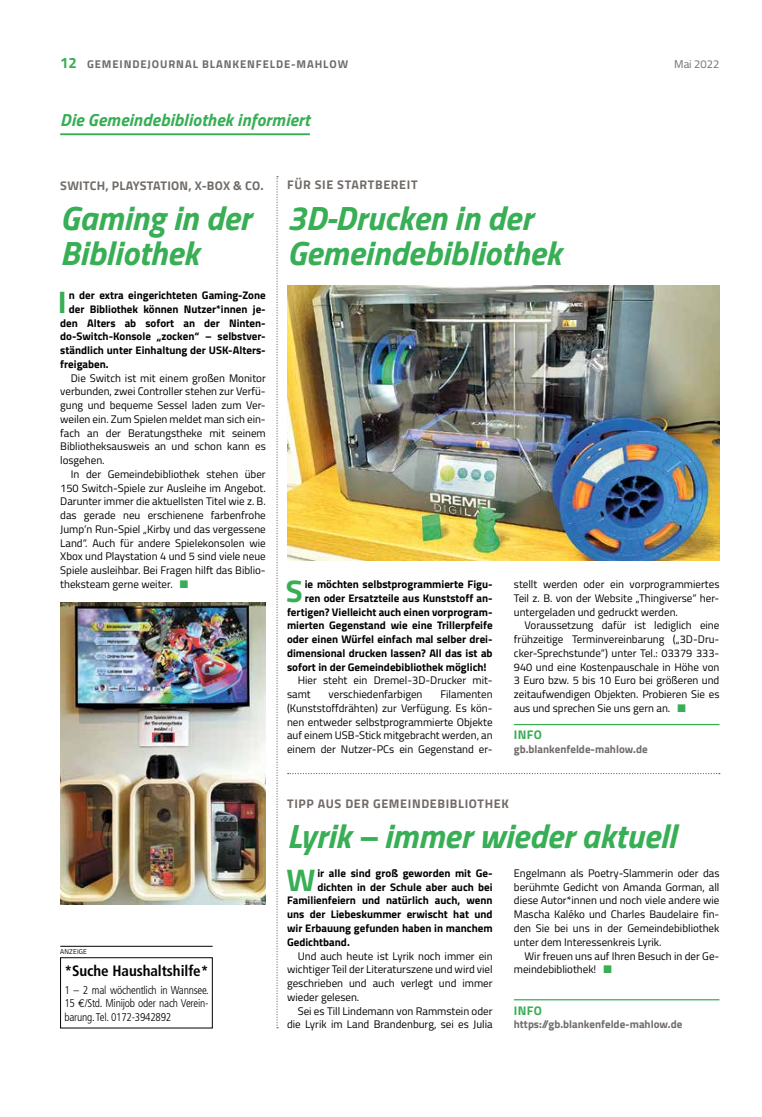
<style>
.page{position:relative;width:762px;height:1117px;background:#fff}
.page>*{position:absolute;margin:0;border:0;box-sizing:border-box;transform-origin:0 0}
.t1{font:italic 700 33.75px/35px "Titillium Web";color:#38ae55}
.t2{font:700 31.25px "Titillium Web";color:#38ae55}
.t3{font:italic 700 17.5px "Titillium Web";letter-spacing:.01em;color:#38ae55}
.t4{font:700 condensed 15px "Frutiger";letter-spacing:-.005em;color:#000}
.t5{font:700 12.5px "Titillium Web";letter-spacing:.05em;color:#716c69}
.t6{font:700 12.5px "Titillium Web";letter-spacing:.02em;color:#716c69}
.t7{font:700 12.5px "Titillium Web";letter-spacing:.03em;color:#38ae55}
.t8{font:300 condensed 11.25px/13.5px "Frutiger";letter-spacing:-.02em;color:#000;text-align:justify}
.t9{font:700 11.25px "Titillium Web";letter-spacing:.08em;color:#716c69}
.t10{font:11.25px "Titillium Web";color:#716c69}
.t11{font:11px/13.8px "Titillium Web";color:#000;text-align:justify}
.t12{font:700 11px "Titillium Web";color:#000}
.t13{font:700 11px "Titillium Web";color:#716c69}
.t14{font:6.88px "Titillium Web";letter-spacing:.02em;color:#000}
.s1{font-size:15px;color:#38ae55}
.s2{color:#38ae55}
.s3{font-family:"Euro Mono Std";font-weight:400;font-stretch:normal}
</style>
<div class="page">
<hr style="left:60px;top:133px;width:250px;height:2px;background:#38ae55">
<hr style="left:514px;top:723px;width:205px;height:2px;background:#38ae55">
<img style="left:287px;top:285px;width:432px;height:275px">
<img style="left:60px;top:602px;width:206px;height:302px">
<hr style="left:514px;top:998px;width:205px;height:2px;background:#38ae55">
<svg style="left:288px;top:773px;width:432px;height:1px"></svg>
<svg style="left:276px;top:176px;width:2px;height:852px"></svg>
<div style="left:60px;top:957px;width:153px;height:71px;border:1px solid #000"></div>
<hr style="left:60px;top:945px;width:153px;height:1px;background:#000">
<p class="t9" style="left:60px;top:55px;width:289px"><span class="s1">12</span> GEMEINDEJOURNAL BLANKENFELDE-MAHLOW</p>
<p class="t10" style="left:674px;top:56px;width:47px">Mai 2022</p>
<h3 class="t3" style="left:60px;top:106px;width:251px">Die Gemeindebibliothek informiert</h3>
<p class="t6" style="left:60px;top:176px;width:205px">SWITCH, PLAYSTATION, X-BOX &amp; CO.</p>
<h1 class="t1" style="left:60px;top:199px;width:192px">Gaming in der<br>Bibliothek</h1>
<h2 class="t2" style="left:58px;top:278px;width:10px">I</h2>
<p class="t12" style="left:69px;top:287px;width:199px">n der extra eingerichteten Gaming-Zone</p>
<p class="t12" style="left:69px;top:300px;width:199px">der Bibliothek können Nutzer*innen je-</p>
<p class="t12" style="left:60px;top:314px;width:207px">den Alters ab sofort an der Ninten-</p>
<p class="t12" style="left:60px;top:328px;width:207px">do-Switch-Konsole „zocken“ – selbstver-</p>
<p class="t12" style="left:60px;top:342px;width:206px">ständlich unter Einhaltung der USK-Alters-</p>
<p class="t12" style="left:60px;top:355px;width:50px">freigaben.</p>
<p class="t11" style="left:60px;top:370px;width:207px;text-indent:11px">Die Switch ist mit einem großen Monitor verbunden, zwei Controller stehen zur Verfü&shy;gung und bequeme Sessel laden zum Ver&shy;weilen ein. Zum Spielen meldet man sich ein&shy;fach an der Beratungstheke mit seinem Bibliotheksausweis an und schon kann es losgehen.</p>
<p class="t11" style="left:60px;top:466px;width:207px;text-align:left;text-indent:11px">In der Gemeindebibliothek stehen über 150 Switch-Spiele zur Ausleihe im Angebot.<br>Darunter immer die aktuellsten Titel wie z. B. das gerade neu erschienene farbenfrohe Jump‘n Run-Spiel „Kirby und das vergessene Land“. Auch für andere Spielekonsolen wie Xbox und Playstation 4 und 5 sind viele neue Spiele ausleihbar. Bei Fragen hilft das Biblio&shy;theksteam gerne weiter. <span class="s2">■</span></p>
<p class="t14" style="left:60px;top:946px;width:28px">ANZEIGE</p>
<h3 class="t4" style="left:64px;top:962px;width:146px">*Suche Haushaltshilfe*</h3>
<p class="t8" style="left:64px;top:982px;width:146px">1 – 2 mal wöchentlich in Wannsee.<br>15 <span class="s3">€</span>/Std. Minijob oder nach Verein&shy;barung. Tel. 0172-3942892</p>
<p class="t5" style="left:287px;top:175px;width:132px">FÜR SIE STARTBEREIT</p>
<h1 class="t1" style="left:287px;top:198px;width:276px">3D-Drucken in der<br>Gemeindebibliothek</h1>
<h2 class="t2" style="left:286px;top:566px;width:18px">S</h2>
<p class="t12" style="left:305px;top:575px;width:189px">ie möchten selbstprogrammierte Figu-</p>
<p class="t12" style="left:305px;top:589px;width:189px">ren oder Ersatzteile aus Kunststoff an-</p>
<p class="t12" style="left:287px;top:603px;width:207px">fertigen? Vielleicht auch einen vorprogram-</p>
<p class="t12" style="left:287px;top:617px;width:207px">mierten Gegenstand wie eine Trillerpfeife</p>
<p class="t12" style="left:287px;top:630px;width:207px">oder einen Würfel einfach mal selber drei-</p>
<p class="t12" style="left:287px;top:644px;width:207px">dimensional drucken lassen? All das ist ab</p>
<p class="t12" style="left:287px;top:658px;width:201px">sofort in der Gemeindebibliothek möglich!</p>
<p class="t11" style="left:287px;top:673px;width:207px;text-indent:11px">Hier steht ein Dremel-3D-Drucker mit&shy;samt</p>
<p class="t11" style="left:329px;top:686px;width:95px">verschiedenfarbigen</p>
<p class="t11" style="left:287px;top:686px;width:207px;text-indent:153px">Filamenten (Kunststoffdrähten) zur Verfügung. Es kön&shy;nen entweder selbstprogrammierte Objekte auf einem USB-Stick mitgebracht werden, an einem der Nutzer-PCs ein Gegenstand er-</p>
<p class="t11" style="left:514px;top:576px;width:207px">stellt werden oder ein vorprogrammiertes Teil z. B. von der Website „Thingiverse“ her&shy;untergeladen und gedruckt werden.</p>
<p class="t11" style="left:514px;top:618px;width:207px;text-indent:11px">Voraussetzung dafür ist lediglich eine frühzeitige Terminvereinbarung („3D-Dru&shy;cker-Sprechstunde“) unter Tel.: 03379 333- 940 und eine Kostenpauschale in Höhe von 3 Euro bzw. 5 bis 10 Euro bei größeren und zeitaufwendigen Objekten. Probieren Sie es aus und sprechen Sie uns gern an. <span class="s2">■</span></p>
<p class="t7" style="left:514px;top:725px;width:30px">INFO</p>
<p class="t13" style="left:514px;top:740px;width:135px">gb.blankenfelde-mahlow.de</p>
<p class="t5" style="left:287px;top:794px;width:223px">TIPP AUS DER GEMEINDEBIBLIOTHEK</p>
<h1 class="t1" style="left:287px;top:816px;width:391px">Lyrik – immer wieder aktuell</h1>
<h2 class="t2" style="left:286px;top:855px;width:31px">W</h2>
<p class="t12" style="left:317px;top:864px;width:177px">ir alle sind groß geworden mit Ge-</p>
<p class="t11" style="left:514px;top:865px;width:207px">Engelmann als Poetry-Slammerin oder das berühmte Gedicht von Amanda Gorman, all diese Autor*innen und noch viele andere wie Mascha Kaléko und Charles Baudelaire fin&shy;den Sie bei uns in der Gemeindebibliothek unter dem Interessenkreis Lyrik.</p>
<p class="t11" style="left:514px;top:948px;width:207px;text-indent:11px">Wir freuen uns auf Ihren Besuch in der Ge&shy;meindebibliothek! <span class="s2">■</span></p>
<p class="t7" style="left:514px;top:1000px;width:30px">INFO</p>
<p class="t13" style="left:514px;top:1015px;width:170px">https://gb.blankenfelde-mahlow.de</p>
<p class="t12" style="left:317px;top:878px;width:177px">dichten in der Schule aber auch bei</p>
<p class="t12" style="left:287px;top:892px;width:207px">Familienfeiern und natürlich auch, wenn</p>
<p class="t12" style="left:287px;top:905px;width:207px">uns der Liebeskummer erwischt hat und</p>
<p class="t12" style="left:287px;top:919px;width:207px">wir Erbauung gefunden haben in manchem</p>
<p class="t12" style="left:287px;top:933px;width:64px">Gedichtband.</p>
<p class="t11" style="left:287px;top:948px;width:207px;text-indent:11px">Und auch heute ist Lyrik noch immer ein wichtiger Teil der Literaturszene und wird viel geschrieben und auch verlegt und immer wieder gelesen.</p>
<p class="t11" style="left:287px;top:1003px;width:207px;text-align:right">Sei es Till Lindemann von Rammstein oder die Lyrik im Land Brandenburg, sei es Julia</p>
</div>
